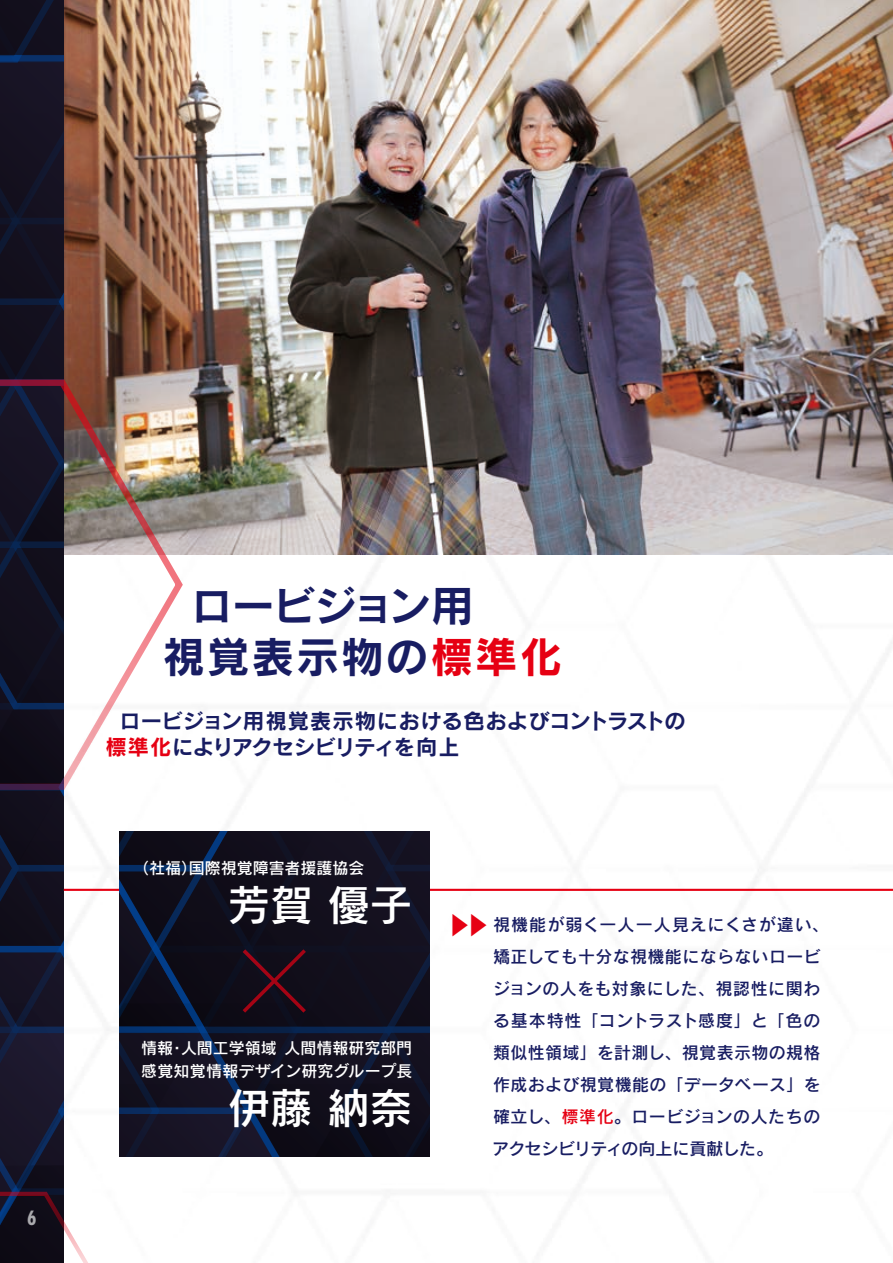
<style>
.page{position:relative;width:893px;height:1263px;background:#fff}
.page>*{position:absolute;margin:0;border:0;box-sizing:border-box;transform-origin:0 0}
.t1{font:200 100.5px "Koz Go Std";color:#e60013}
.t2{font:42.45px/51px "Rodin Pro B";letter-spacing:.05em;color:#181d62}
.t3{font:42.45px "Rodin Pro DB";color:#fff}
.t4{font:23.4px "Rodin Pro B";color:#e60013}
.t5{font:21.3px/26.5px "Rodin Pro B";color:#181d62}
.t6{font:700 condensed 19.2px "Futura Std";color:#a4a5a5}
.t7{font:16.95px/32px "Rodin Pro DB";letter-spacing:.02em;color:#181d62}
.t8{font:15.9px "Rodin Pro DB";color:#fff}
.t9{font:15.9px "Rodin Pro DB";letter-spacing:.02em;color:#fff}
.s1{color:#e60013}
</style>
<div class="page">
<img style="left:108px;top:0;width:785px;height:554px">
<img style="left:108px;top:378px;width:76px;height:336px">
<hr style="left:64px;top:889px;width:829px;height:2px;background:#e60013">
<svg style="left:119px;top:831px;width:310px;height:326px;background:#101121"></svg>
<svg style="left:0;top:0;width:108px;height:1263px"></svg>
<p class="t6" style="left:27px;top:1206px;width:11px">6</p>
<h2 class="t2" style="left:162px;top:579px;width:401px;text-indent:28px">ロービジョン用<br>視覚表示物の<span class="s1">標準化</span></h2>
<p class="t5" style="left:105px;top:707px;width:582px;text-indent:14px">ロービジョン用視覚表示物における色およびコントラストの<span class="s1">標準化</span>によりアクセシビリティを向上</p>
<p class="t8" style="left:133px;top:857px;width:233px">（社福）国際視覚障害者援護協会</p>
<h2 class="t3" style="left:228px;top:877px;width:186px">芳賀 優子</h2>
<h1 class="t1" style="left:224px;top:921px;width:102px">×</h1>
<p class="t8" style="left:141px;top:1037px;width:273px">情報・人間工学領域 人間情報研究部門</p>
<p class="t9" style="left:141px;top:1060px;width:273px">感覚知覚情報デザイン研究グループ長</p>
<h2 class="t3" style="left:228px;top:1080px;width:186px">伊藤 納奈</h2>
<h3 class="t4" style="left:448px;top:909px;width:44px">▶▶</h3>
<p class="t7" style="left:492px;top:908px;width:338px">視機能が弱く一人一人見えにくさが違い、矯正しても十分な視機能にならないロービジョンの人をも対象にした、視認性に関わる基本特性「コントラスト感度」と「色の類似性領域」を計測し、視覚表示物の規格作成および視覚機能の「データベース」を確立し、<span class="s1">標準化</span>。ロービジョンの人たちのアクセシビリティの向上に貢献した。</p>
</div>
